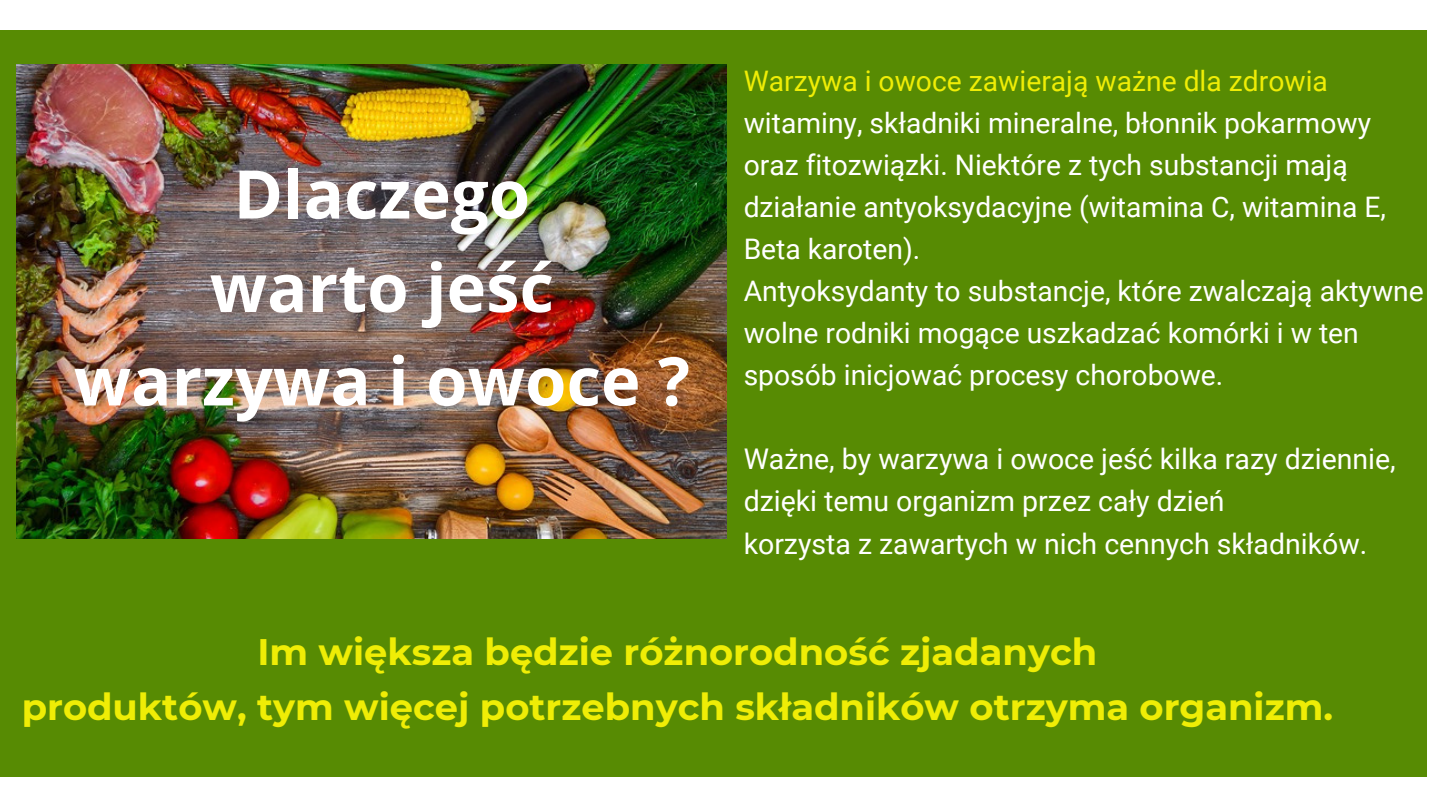
<style>
.page{position:relative;width:1440px;height:810px;background:#fff}
.page>*{position:absolute;margin:0;border:0;box-sizing:border-box;transform-origin:0 0}
.t1{font:700 67px/93.5px "Open Sans";color:#fff;text-align:center}
.t2{font:700 36.9px/54.8px "Montserrat";color:#efed06;text-align:center}
.t3{font:28.5px/42.8px "Roboto";color:#fff}
.t4{font:28.3px/42px "Roboto";color:#fff}
.s1{color:#efed06}
</style>
<div class="page">
<div style="left:0;top:30px;width:1427px;height:747px;background:#578b03"></div>
<img style="left:17px;top:65px;width:710px;height:474px">
<h1 class="t1" style="left:74px;top:146px;width:618px">Dlaczego<br>warto jeść warzywa i owoce ?</h1>
<p class="t4" style="left:744px;top:60px;width:644px"><span class="s1">Warzywa i owoce zawierają ważne dla zdrowia </span>witaminy, składniki mineralne, błonnik pokarmowy oraz fitozwiązki. Niektóre z tych substancji mają działanie antyoksydacyjne (witamina C, witamina E, Beta karoten).</p>
<p class="t4" style="left:744px;top:270px;width:682px">Antyoksydanty to substancje, które zwalczają aktywne</p>
<p class="t4" style="left:744px;top:312px;width:617px">wolne rodniki mogące uszkadzać komórki i w ten sposób inicjować procesy chorobowe.</p>
<p class="t3" style="left:744px;top:438px;width:654px">Ważne, by warzywa i owoce jeść kilka razy dziennie, dzięki temu organizm przez cały dzień</p>
<p class="t3" style="left:744px;top:523px;width:625px">korzysta z zawartych w nich cennych składników.</p>
<h2 class="t2" style="left:22px;top:624px;width:1313px">Im większa będzie różnorodność zjadanych<br>produktów, tym więcej potrzebnych składników otrzyma organizm.</h2>
</div>
